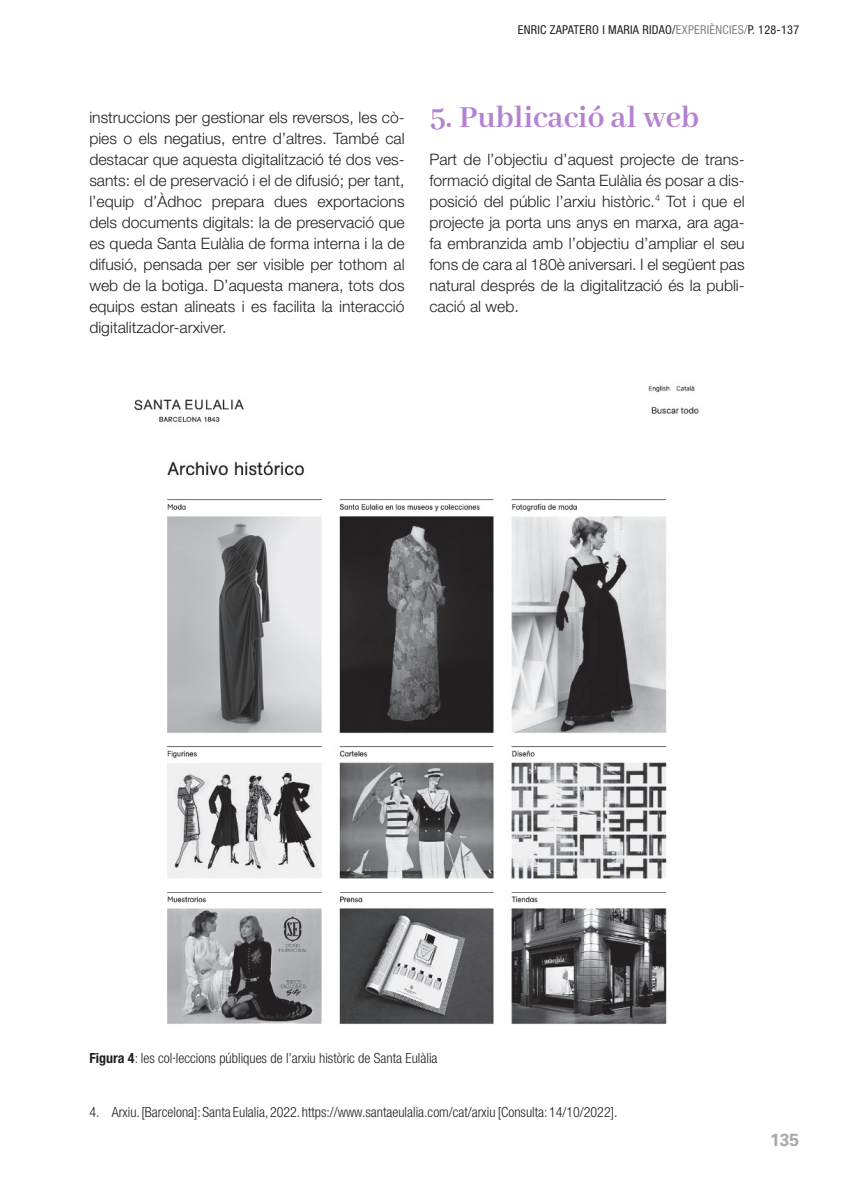
<style>
.page{position:relative;width:844px;height:1191px;background:#fff}
.page>*{position:absolute;margin:0;border:0;box-sizing:border-box;transform-origin:0 0}
.titols{font:700 33.25px "Abhaya Libre";color:#b582d1}
.t1{font:700 17.5px "Univers LT Std";color:#a8a9ad}
.text_general{font:300 15.75px/21px "Helvetica Neue LT Std";color:#231f20;text-align:justify}
.peus_sense_separacio{font:300 condensed 14px "Helvetica Neue LT Std";color:#231f20}
.text_figures{font:300 condensed 14px "Helvetica Neue LT Std";color:#231f20}
.t2{font:condensed 12.25px "Helvetica Neue LT Std";letter-spacing:.02em;color:#231f20}
.s1{color:#808285}
.s2{font-weight:700}
</style>
<div class="page">
<img style="left:134px;top:385px;width:565px;height:639px">
<p class="t2" style="left:517px;top:22px;width:283px">ENRIC ZAPATERO I MARIA RIDAO/<span class="s1">EXPERIÈNCIES/</span>P. 128-137</p>
<p class="text_general" style="left:89px;top:106px;width:317px">instruccions per gestionar els reversos, les cò&shy;pies o els negatius, entre d’altres. També cal destacar que aquesta digitalització té dos ves&shy;sants: el de preservació i el de difusió; per tant, l’equip d’Àdhoc prepara dues exportacions dels documents digitals: la de preservació que es queda Santa Eulàlia de forma interna i la de difusió, pensada per ser visible per tothom al web de la botiga. D’aquesta manera, tots dos equips estan alineats i es facilita la interacció digitalitzador-arxiver.</p>
<p class="titols" style="left:429px;top:99px;width:271px">5. Publicació al web</p>
<p class="text_general" style="left:429px;top:148px;width:317px">Part de l’objectiu d’aquest projecte de trans&shy;formació digital de Santa Eulàlia és posar a dis&shy;posició del públic l’arxiu històric.<sup>4</sup> Tot i que el projecte ja porta uns anys en marxa, ara aga&shy;fa embranzida amb l’objectiu d’ampliar el seu fons de cara al 180è aniversari. I el següent pas natural després de la digitalització és la publi&shy;cació al web.</p>
<p class="text_figures" style="left:89px;top:1050px;width:349px"><span class="s2">Figura 4</span>: les col·leccions públiques de l’arxiu històric de Santa Eulàlia</p>
<p class="peus_sense_separacio" style="left:89px;top:1103px;width:529px">4. Arxiu. [Barcelona]: Santa Eulalia, 2022. https://www.santaeulalia.com/cat/arxiu [Consulta: 14/10/2022].</p>
<p class="t1" style="left:769px;top:1129px;width:31px">135</p>
</div>
